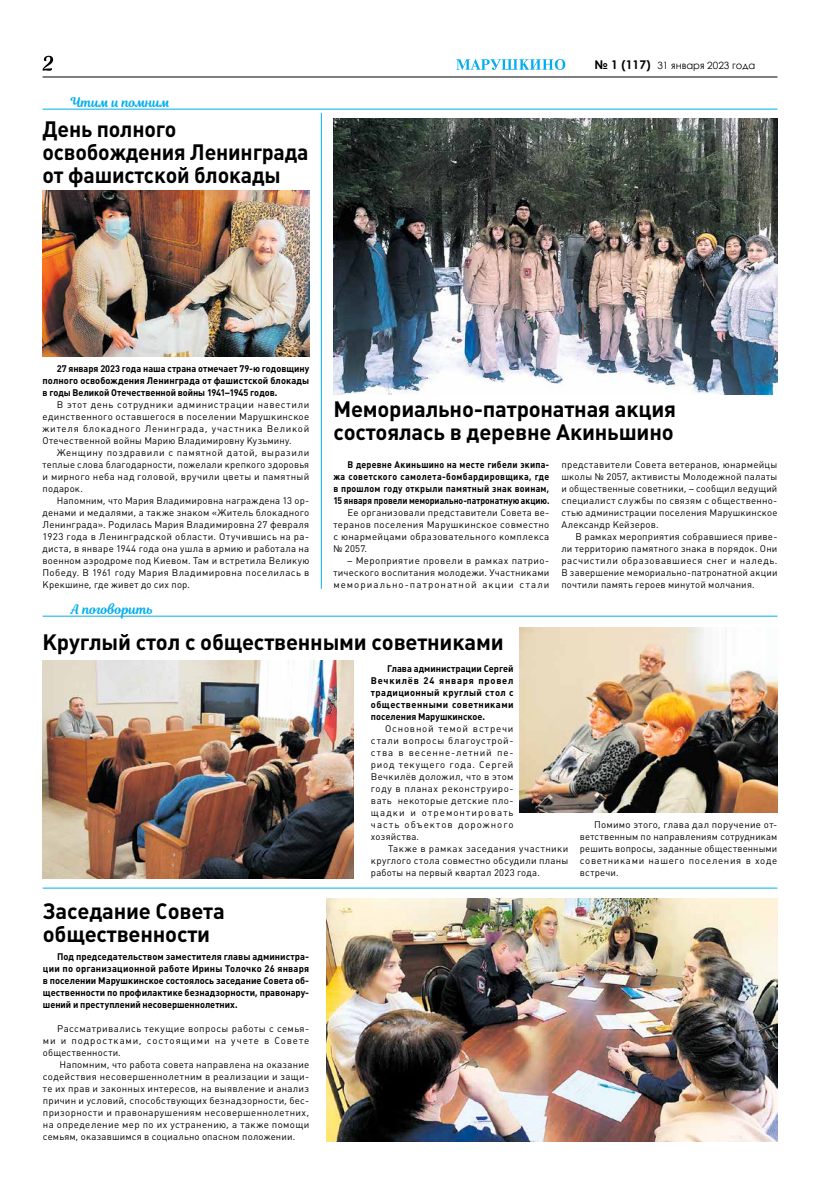
<style>
.page{position:relative;width:820px;height:1191px;background:#fff}
.page>*{position:absolute;margin:0;border:0;box-sizing:border-box;transform-origin:0 0}
.t1{font:700 22px/23px "Plumb C";letter-spacing:-.01em;color:#000}
.t2{font:13px "Magnolia Script";color:#00aeef}
.t3{font:10px "Century Gothic";color:#000}
.t4{font:9.5px/12px "Plumb C";letter-spacing:.035em;color:#000;text-align:justify}
.t5{font:700 9.5px/12px "Plumb C";color:#000;text-align:justify}
.t6{font:700 9.5px/12px "Plumb C";color:#000;text-align:justify;scale:.93 1}
.t7{font:700 9.5px/12px "Plumb C";color:#000;text-align:justify;scale:.96 1}
.s1{font-weight:700;font-size:12px}
</style>
<div class="page">
<svg style="left:456px;top:59px;width:109px;height:11px"></svg>
<hr style="left:43px;top:76px;width:734px;height:1px;background:#000">
<svg style="left:43px;top:56px;width:10px;height:15px"></svg>
<hr style="left:43px;top:109px;width:734px;height:1px;background:#00aeef">
<img style="left:43px;top:190px;width:266px;height:166px">
<img style="left:333px;top:118px;width:444px;height:276px">
<hr style="left:43px;top:615px;width:734px;height:1px;background:#00aeef">
<img style="left:519px;top:627px;width:258px;height:185px">
<img style="left:43px;top:660px;width:310px;height:218px">
<img style="left:326px;top:898px;width:451px;height:243px">
<hr style="left:321px;top:113px;width:1px;height:476px;background:#00aeef">
<hr style="left:43px;top:887px;width:734px;height:1px;background:#00aeef">
<h2 class="t2" style="left:71px;top:93px;width:100px">Чтим и помним</h2>
<h1 class="t1" style="left:43px;top:117px;width:267px">День полного освобождения Ленинграда от фашистской блокады</h1>
<p class="t3" style="left:594px;top:58px;width:162px"><span class="s1">№ 1 (117)</span> 31 января 2023 года</p>
<p class="t7" style="left:43px;top:363px;width:279px;text-indent:14px">27 января 2023 года наша страна отмечает 79-ю годовщину полного освобождения Ленинграда от фашистской блокады в годы Великой Отечественной войны 1941–1945 годов.</p>
<p class="t4" style="left:43px;top:399px;width:268px;text-indent:14px">В этот день сотрудники администрации навестили единственного оставшегося в поселении Марушкинское жителя блокадного Ленинграда, участника Великой Отечественной войны Марию Владимировну Кузьмину.</p>
<p class="t4" style="left:43px;top:447px;width:268px;text-indent:14px">Женщину поздравили с памятной датой, выразили теплые слова благодарности, пожелали крепкого здоровья и мирного неба над головой, вручили цветы и памятный подарок.</p>
<p class="t4" style="left:43px;top:495px;width:268px;text-indent:14px">Напомним, что Мария Владимировна награждена 13 ор&shy;денами и медалями, а также знаком «Житель блокадного Ленинграда». Родилась Мария Владимировна 27 февраля 1923 года в Ленинградской области. Отучившись на ра&shy;диста, в январе 1944 года она ушла в армию и работала на военном аэродроме под Киевом. Там и встретила Великую Победу. В 1961 году Мария Владимировна поселилась в Крекшине, где живет до сих пор.</p>
<h1 class="t1" style="left:333px;top:398px;width:344px">Мемориально-патронатная акция состоялась в деревне Акиньшино</h1>
<p class="t6" style="left:333px;top:459px;width:234px;text-indent:14px">В деревне Акиньшино на месте гибели экипа&shy;жа советского самолета-бомбардировщика, где в прошлом году открыли памятный знак воинам, 15 января провели мемориально-патронатную акцию.</p>
<p class="t4" style="left:333px;top:507px;width:217px;text-indent:14px">Ее организовали представители Совета ве&shy;теранов поселения Марушкинское совместно с юнармейцами образовательного комплекса № 2057.</p>
<p class="t4" style="left:333px;top:555px;width:217px;text-indent:14px">– Мероприятие провели в рамках патрио&shy;тического воспитания молодежи. Участниками мемориально-патронатной акции стали</p>
<p class="t4" style="left:561px;top:459px;width:217px">представители Совета ветеранов, юнармейцы школы № 2057, активисты Молодежной палаты и общественные советники, – сообщил ведущий специалист службы по связям с общественно&shy;стью администрации поселения Марушкинское Александр Кейзеров.</p>
<p class="t4" style="left:561px;top:531px;width:217px;text-indent:14px">В рамках мероприятия собравшиеся приве&shy;ли территорию памятного знака в порядок. Они расчистили образовавшиеся снег и наледь.<br>В завершение мемориально-патронатной акции почтили память героев минутой молчания.</p>
<h2 class="t2" style="left:71px;top:600px;width:84px">А поговорить</h2>
<h1 class="t1" style="left:43px;top:630px;width:462px">Круглый стол с общественными советниками</h1>
<p class="t5" style="left:371px;top:663px;width:144px;text-indent:16px">Глава администрации Сергей Вечкилёв 24 января провел традиционный круглый стол с общественными советниками поселения Марушкинское.</p>
<p class="t4" style="left:371px;top:723px;width:144px;text-indent:14px">Основной темой встречи стали вопросы благоустрой&shy;ства в весенне-летний пе&shy;риод текущего года. Сергей Вечкилёв доложил, что в этом году в планах реконструиро&shy;вать некоторые детские пло&shy;щадки и отремонтировать часть объектов дорожного хозяйства.</p>
<p class="t4" style="left:371px;top:843px;width:199px;text-indent:17px">Также в рамках заседания участники круглого стола совместно обсудили планы работы на первый квартал 2023 года.</p>
<h1 class="t1" style="left:43px;top:899px;width:183px">Заседание Совета общественности</h1>
<p class="t5" style="left:43px;top:951px;width:268px;text-indent:14px">Под председательством заместителя главы администра&shy;ции по организационной работе Ирины Толочко 26 января в поселении Марушкинское состоялось заседание Совета об&shy;щественности по профилактике безнадзорности, правонару&shy;шений и преступлений несовершеннолетних.</p>
<p class="t4" style="left:43px;top:1023px;width:268px;text-align:left;text-indent:14px">Рассматривались текущие вопросы работы с семья&shy;ми и подростками, состоящими на учете в Совете общественности.</p>
<p class="t4" style="left:43px;top:1059px;width:268px;text-indent:17px">Напомним, что работа совета направлена на оказание содействия несовершеннолетним в реализации и защи&shy;те их прав и законных интересов, на выявление и анализ причин и условий, способствующих безнадзорности, бес&shy;призорности и правонарушениям несовершеннолетних, на определение мер по их устранению, а также помощи семьям, оказавшимся в социально опасном положении.</p>
<p class="t4" style="left:579px;top:819px;width:199px;text-indent:14px">Помимо этого, глава дал поручение от&shy;ветственным по направлениям сотрудникам решить вопросы, заданные общественными советниками нашего поселения в ходе встречи.</p>
</div>
